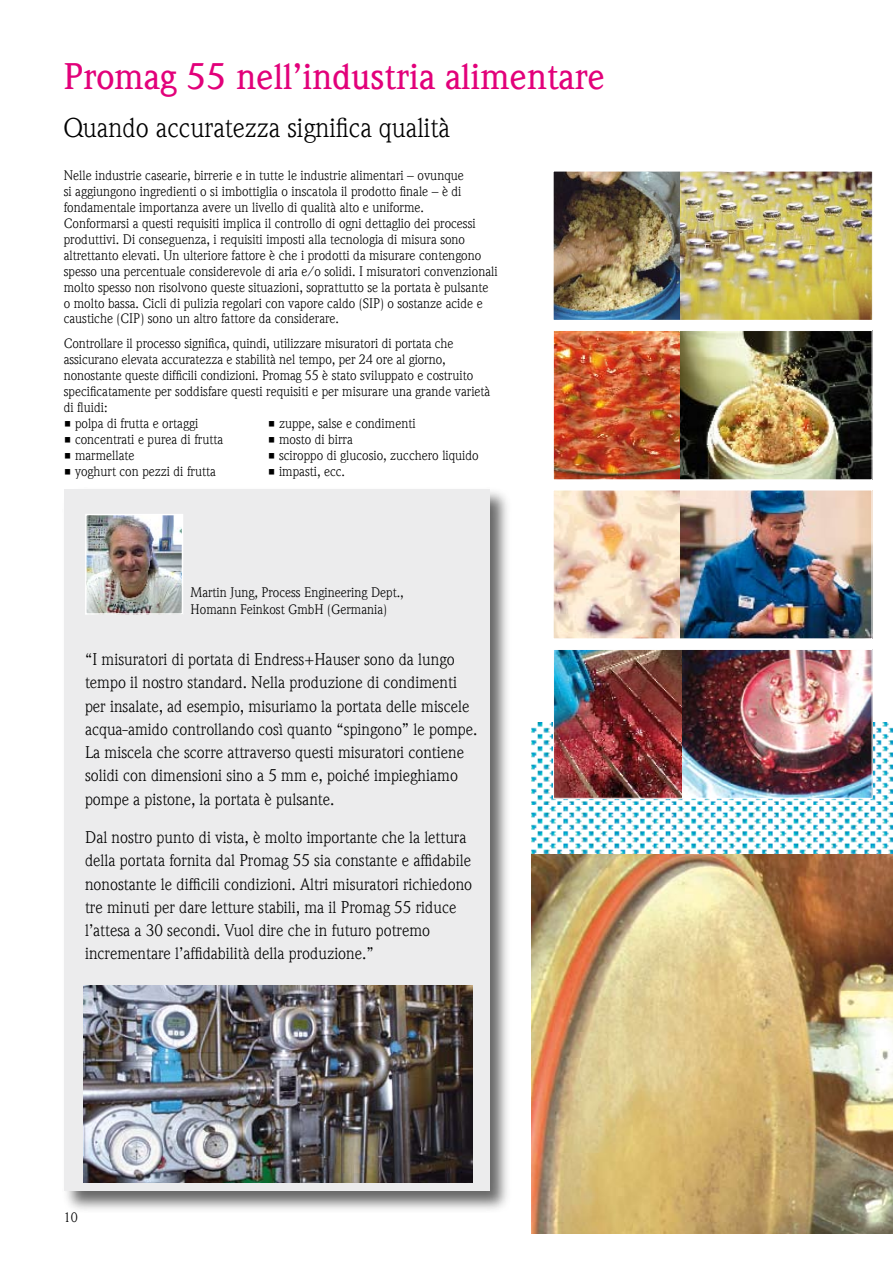
<style>
.page{position:relative;width:893px;height:1263px;background:#fff}
.page>*{position:absolute;margin:0;border:0;box-sizing:border-box;transform-origin:0 0}
.t1{font:500 36px "E+H Weidemann Com";color:#e2007a}
.t2{font:27px "E+H Weidemann Com";color:#000}
.t3{font:16.5px/23.2px "E+H Weidemann Com";color:#000}
.t4{font:13.5px/15.9px "E+H Weidemann Com";color:#000}
</style>
<div class="page">
<img style="left:531px;top:854px;width:362px;height:379px">
<img style="left:531px;top:723px;width:362px;height:131px">
<img style="left:555px;top:332px;width:315px;height:146px">
<img style="left:555px;top:173px;width:316px;height:146px">
<img style="left:555px;top:492px;width:315px;height:145px">
<img style="left:555px;top:651px;width:315px;height:146px">
<div style="left:553px;top:649px;width:319px;height:150px;border:1px solid #fff"></div>
<div style="left:553px;top:490px;width:319px;height:149px;border:1px solid #fff"></div>
<div style="left:553px;top:330px;width:319px;height:150px;border:1px solid #fff"></div>
<div style="left:553px;top:171px;width:320px;height:150px;border:1px solid #fff"></div>
<div style="left:62px;top:487px;width:450px;height:726px;background:#000;opacity:.6"></div>
<div style="left:64px;top:489px;width:425px;height:702px;background:#ececed"></div>
<img style="left:88px;top:517px;width:92px;height:95px">
<div style="left:85px;top:514px;width:98px;height:101px;border:2px solid #fff"></div>
<img style="left:84px;top:985px;width:388px;height:197px">
<h1 class="t1" style="left:64px;top:56px;width:543px">Promag 55 nell’industria alimentare</h1>
<h2 class="t2" style="left:64px;top:112px;width:388px">Quando accuratezza significa qualità</h2>
<p class="t4" style="left:64px;top:168px;width:435px">Nelle industrie casearie, birrerie e in tutte le industrie alimentari – ovunque<br>si aggiungono ingredienti o si imbottiglia o inscatola il prodotto finale – è di fondamentale importanza avere un livello di qualità alto e uniforme.<br>Conformarsi a questi requisiti implica il controllo di ogni dettaglio dei processi produttivi. Di conseguenza, i requisiti imposti alla tecnologia di misura sono altrettanto elevati. Un ulteriore fattore è che i prodotti da misurare contengono spesso una percentuale considerevole di aria e/o solidi. I misuratori convenzionali molto spesso non risolvono queste situazioni, soprattutto se la portata è pulsante o molto bassa. Cicli di pulizia regolari con vapore caldo (SIP) o sostanze acide e caustiche (CIP) sono un altro fattore da considerare.</p>
<p class="t4" style="left:64px;top:336px;width:428px">Controllare il processo significa, quindi, utilizzare misuratori di portata che assicurano elevata accuratezza e stabilità nel tempo, per 24 ore al giorno, nonostante queste difficili condizioni. Promag 55 è stato sviluppato e costruito specificatamente per soddisfare questi requisiti e per misurare una grande varietà di fluidi:</p>
<p class="t4" style="left:64px;top:416px;width:136px">• polpa di frutta e ortaggi</p>
<p class="t4" style="left:268px;top:416px;width:149px">• zuppe, salse e condimenti</p>
<p class="t4" style="left:64px;top:432px;width:161px">• concentrati e purea di frutta</p>
<p class="t4" style="left:268px;top:432px;width:86px">• mosto di birra</p>
<p class="t4" style="left:64px;top:448px;width:72px">• marmellate</p>
<p class="t4" style="left:268px;top:448px;width:212px">• sciroppo di glucosio, zucchero liquido</p>
<p class="t4" style="left:64px;top:464px;width:154px">• yoghurt con pezzi di frutta</p>
<p class="t4" style="left:268px;top:464px;width:79px">• impasti, ecc.</p>
<p class="t4" style="left:191px;top:584px;width:215px;line-height:16.5px">Martin Jung, Process Engineering Dept.,<br>Homann Feinkost GmbH (Germania)</p>
<p class="t3" style="left:85px;top:648px;width:394px">“I misuratori di portata di Endress+Hauser sono da lungo tempo il nostro standard. Nella produzione di condimenti per insalate, ad esempio, misuriamo la portata delle miscele acqua-amido controllando così quanto “spingono” le pompe.<br>La miscela che scorre attraverso questi misuratori contiene solidi con dimensioni sino a 5 mm e, poiché impieghiamo pompe a pistone, la portata è pulsante.</p>
<p class="t3" style="left:85px;top:826px;width:389px">Dal nostro punto di vista, è molto importante che la lettura della portata fornita dal Promag 55 sia constante e affidabile nonostante le difficili condizioni. Altri misuratori richiedono tre minuti per dare letture stabili, ma il Promag 55 riduce l’attesa a 30 secondi. Vuol dire che in futuro potremo incrementare l’affidabilità della produzione.”</p>
<p class="t4" style="left:64px;top:1209px;width:16px">10</p>
</div>
